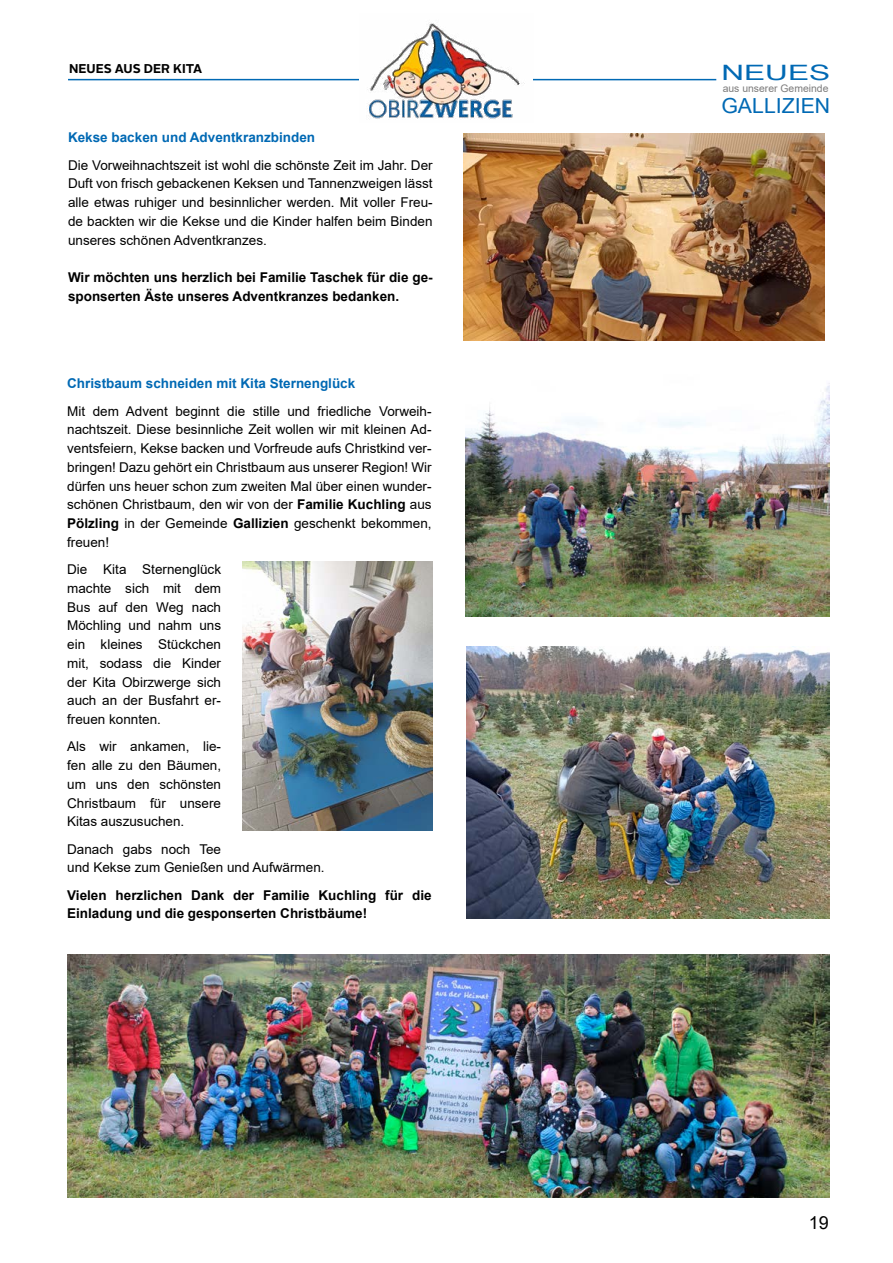
<style>
.page{position:relative;width:893px;height:1263px;background:#fff}
.page>*{position:absolute;margin:0;border:0;box-sizing:border-box;transform-origin:0 0}
.t1{font:21.15px "Arial Narrow";color:#0069b4;scale:1.82 1}
.t2{font:20.7px "Arial Narrow";color:#0069b4;scale:1.25 1}
.t3{font:18px "Arial";color:#000}
.t4{font:13.5px/18.8px "Arial";color:#000;text-align:justify}
.t5{font:700 13.5px/18.8px "Arial";color:#000}
.t6{font:700 13.5px "Arial";color:#0069b4}
.t7{font:700 12.75px "Alright Sans";color:#000}
.t8{font:10.35px "Arial";color:#7c7b7b}
.s1{font-weight:700}
</style>
<div class="page">
<img style="left:463px;top:134px;width:362px;height:206px">
<img style="left:68px;top:955px;width:761px;height:242px">
<img style="left:466px;top:383px;width:363px;height:233px">
<img style="left:242px;top:561px;width:190px;height:270px">
<img style="left:467px;top:646px;width:362px;height:272px">
<hr style="left:68px;top:79px;width:648px;height:1px;background:#0069b4">
<img style="left:360px;top:23px;width:173px;height:96px">
<p class="t7" style="left:69px;top:59px;width:135px">NEUES AUS DER KITA</p>
<h1 class="t1" style="left:721px;top:57px;width:61px">NEUES</h1>
<h2 class="t2" style="left:721px;top:91px;width:89px">GALLIZIEN</h2>
<p class="t8" style="left:723px;top:81px;width:107px">aus unserer Gemeinde</p>
<p class="t6" style="left:68px;top:128px;width:249px">Kekse backen und Adventkranzbinden</p>
<p class="t4" style="left:68px;top:155px;width:366px">Die Vorweihnachtszeit ist wohl die schönste Zeit im Jahr. Der Duft von frisch gebackenen Keksen und Tannenzweigen lässt alle etwas ruhiger und besinnlicher werden. Mit voller Freu&shy;de backten wir die Kekse und die Kinder halfen beim Binden unseres schönen Adventkranzes.</p>
<p class="t5" style="left:68px;top:268px;width:366px">Wir möchten uns herzlich bei Familie Taschek für die ge&shy;sponserten Äste unseres Adventkranzes bedanken.</p>
<p class="t6" style="left:67px;top:374px;width:290px">Christbaum schneiden mit Kita Sternenglück</p>
<p class="t4" style="left:67px;top:401px;width:366px">Mit dem Advent beginnt die stille und friedliche Vorweih&shy;nachtszeit. Diese besinnliche Zeit wollen wir mit kleinen Ad&shy;ventsfeiern, Kekse backen und Vorfreude aufs Christkind ver&shy;bringen! Dazu gehört ein Christbaum aus unserer Region! Wir dürfen uns heuer schon zum zweiten Mal über einen wunder&shy;schönen Christbaum, den wir von der <span class="s1">Familie Kuchling</span> aus <span class="s1">Pölzling</span> in der Gemeinde <span class="s1">Gallizien</span> geschenkt bekommen, freuen!</p>
<p class="t4" style="left:67px;top:560px;width:155px">Die Kita Sternenglück machte sich mit dem Bus auf den Weg nach Möchling und nahm uns ein kleines Stückchen mit, sodass die Kinder der Kita Obirzwerge sich auch an der Busfahrt er&shy;freuen konnten.</p>
<p class="t4" style="left:67px;top:737px;width:155px">Als wir ankamen, lie&shy;fen alle zu den Bäumen, um uns den schönsten Christbaum für unsere Kitas auszusuchen.</p>
<p class="t4" style="left:67px;top:839px;width:259px">Danach gabs noch Tee<br>und Kekse zum Genießen und Aufwärmen.</p>
<p class="t5" style="left:67px;top:886px;width:366px">Vielen herzlichen Dank der Familie Kuchling für die<br>Einladung und die gesponserten Christbäume!</p>
<h3 class="t3" style="left:809px;top:1210px;width:22px">19</h3>
</div>
